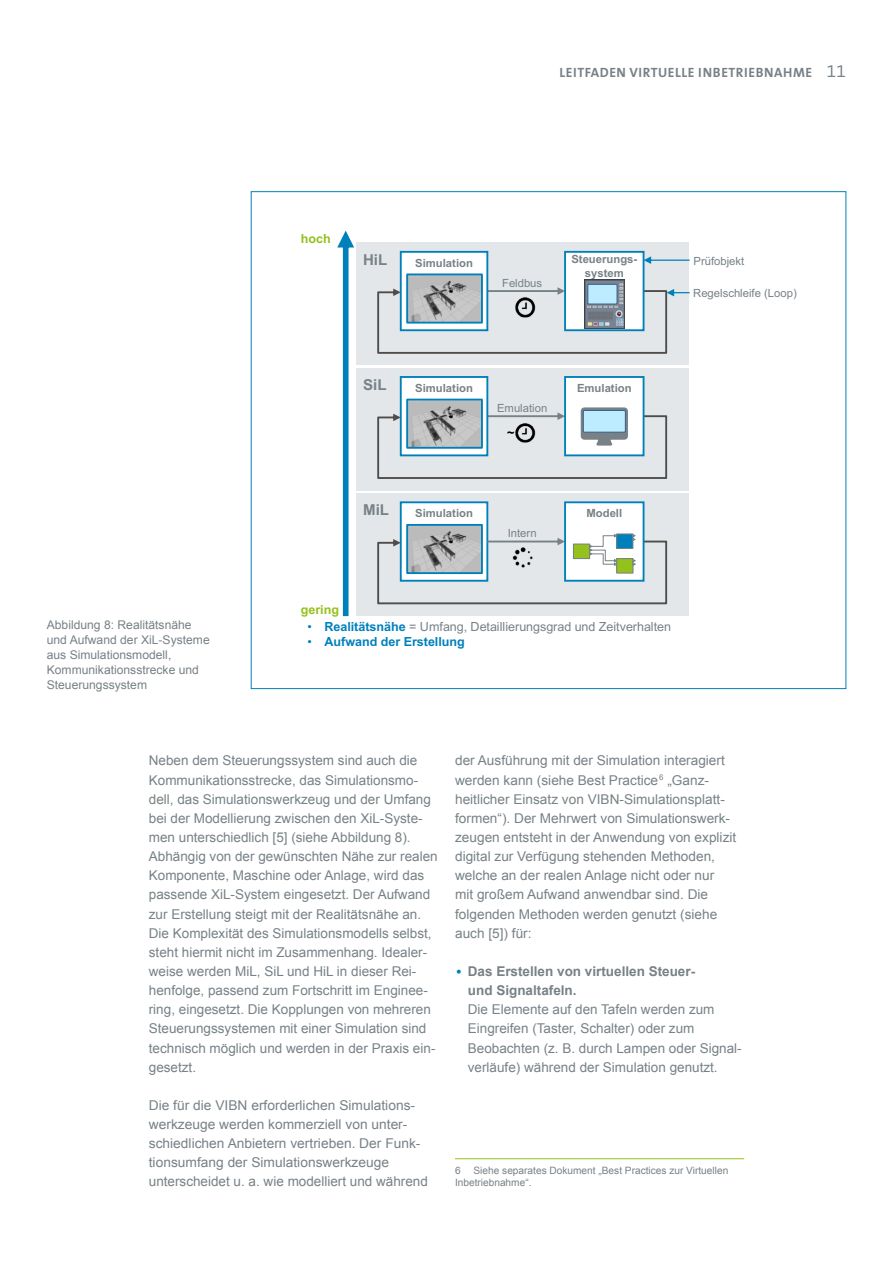
<style>
.page{position:relative;width:893px;height:1263px;background:#fff}
.page>*{position:absolute;margin:0;border:0;box-sizing:border-box;transform-origin:0 0}
.t1{font:700 15px "Arial";color:#778186}
.BodytextDT{font:13.5px/19.2px "Arial";color:#778186}
.t2{font:700 13.5px "The Sans B Plus W7";letter-spacing:.04em;color:#778186}
.t3{font:12.6px "Arial";letter-spacing:-.005em;color:#778186}
.t4{font:700 12.6px "Arial";color:#0080bb}
.t5{font:700 12.6px "Arial";color:#94c11c}
.t6{font:700 12.6px "Arial";color:#000}
.Bildunterschrift{font:12px/15px "Arial";color:#778186}
.t7{font:700 11.25px/13.8px "Arial";color:#778186;text-align:center}
.t8{font:11.25px "Arial";color:#778186}
.Fussnote{font:10.2px/12px "Arial";color:#778186}
.s1{font-family:"The Sans B Plus W4";font-weight:300;font-size:18px}
.s2{color:#0080bb}
.s3{font-weight:700;color:#0080bb}
.s4{font-weight:400}
.s5{font-family:"The Sans B Plus W4";font-weight:300;font-size:18px;color:#0080bb}
.s6{font-weight:700}
</style>
<div class="page">
<div style="left:356px;top:242px;width:332px;height:123px;background:#e3e7e9"></div>
<div style="left:356px;top:368px;width:332px;height:123px;background:#e3e7e9"></div>
<div style="left:356px;top:493px;width:332px;height:123px;background:#e3e7e9"></div>
<svg style="left:337px;top:231px;width:17px;height:385px"></svg>
<div style="left:401px;top:502px;width:86px;height:79px;background:#fff"></div>
<div style="left:400px;top:501px;width:88px;height:81px;border:2px solid #0080bb"></div>
<div style="left:565px;top:502px;width:79px;height:79px;background:#fff"></div>
<div style="left:564px;top:501px;width:80px;height:81px;border:2px solid #0080bb"></div>
<div style="left:565px;top:377px;width:79px;height:78px;background:#fff"></div>
<div style="left:564px;top:376px;width:80px;height:80px;border:2px solid #0080bb"></div>
<div style="left:401px;top:377px;width:86px;height:78px;background:#fff"></div>
<div style="left:400px;top:376px;width:88px;height:80px;border:2px solid #0080bb"></div>
<img style="left:409px;top:402px;width:71px;height:5px">
<div style="left:406px;top:399px;width:77px;height:50px;border:2px solid #0080bb"></div>
<div style="left:565px;top:252px;width:79px;height:78px;background:#fff"></div>
<div style="left:564px;top:251px;width:80px;height:80px;border:2px solid #0080bb"></div>
<div style="left:401px;top:252px;width:86px;height:78px;background:#fff"></div>
<div style="left:400px;top:251px;width:88px;height:80px;border:2px solid #0080bb"></div>
<img style="left:409px;top:276px;width:71px;height:11px">
<div style="left:406px;top:273px;width:77px;height:51px;border:2px solid #0080bb"></div>
<img style="left:584px;top:280px;width:40px;height:7px">
<div style="left:588px;top:284px;width:29px;height:20px;background:#bdebff"></div>
<div style="left:587px;top:284px;width:30px;height:20px;border:1px solid #385d8a"></div>
<svg style="left:644px;top:256px;width:46px;height:8px"></svg>
<svg style="left:377px;top:287px;width:313px;height:67px"></svg>
<img style="left:409px;top:527px;width:71px;height:7px">
<div style="left:406px;top:524px;width:77px;height:50px;border:2px solid #0080bb"></div>
<svg style="left:377px;top:407px;width:290px;height:72px"></svg>
<div style="left:583px;top:410px;width:42px;height:22px;background:#bdebff"></div>
<div style="left:583px;top:410px;width:43px;height:23px;border:1px solid #385d8a"></div>
<svg style="left:377px;top:534px;width:290px;height:70px"></svg>
<hr style="left:455px;top:1158px;width:289px;height:1px;background:#94c11c">
<p class="Bildunterschrift" style="left:47px;top:617px;width:165px">Abbildung 8: Realitätsnähe und Aufwand der XiL-Systeme aus Simulationsmodell,<br>Kommunikationsstrecke und<br>Steuerungssystem</p>
<p class="t2" style="left:560px;top:63px;width:288px">LEITFADEN VIRTUELLE INBETRIEBNAHME <span class="s1">11</span></p>
<p class="t5" style="left:301px;top:230px;width:31px">hoch</p>
<p class="t1" style="left:363px;top:249px;width:26px">HiL</p>
<p class="t7" style="left:415px;top:256px;width:59px">Simulation</p>
<p class="t8" style="left:502px;top:275px;width:42px">Feldbus</p>
<p class="t7" style="left:571px;top:252px;width:67px">Steuerungs&shy;system</p>
<p class="t1" style="left:363px;top:374px;width:25px">SiL</p>
<p class="t7" style="left:415px;top:381px;width:59px">Simulation</p>
<p class="t7" style="left:577px;top:381px;width:56px">Emulation</p>
<p class="t8" style="left:497px;top:400px;width:52px">Emulation</p>
<p class="t6" style="left:507px;top:424px;width:9px">~</p>
<p class="t1" style="left:363px;top:499px;width:27px">MiL</p>
<p class="t5" style="left:301px;top:600px;width:40px">gering</p>
<p class="t7" style="left:415px;top:506px;width:59px">Simulation</p>
<p class="t7" style="left:586px;top:506px;width:37px">Modell</p>
<p class="t8" style="left:508px;top:526px;width:30px">Intern</p>
<p class="t8" style="left:693px;top:253px;width:52px">Prüfobjekt</p>
<p class="t8" style="left:693px;top:285px;width:105px">Regelschleife (Loop)</p>
<p class="t3" style="left:307px;top:618px;width:365px"><span class="s2">•</span> <span class="s3">Realitätsnähe</span> = Umfang, Detaillierungsgrad und Zeitverhalten</p>
<p class="t4" style="left:307px;top:633px;width:159px"><span class="s4">•</span> Aufwand der Erstellung</p>
<p class="BodytextDT" style="left:149px;top:751px;width:290px">Neben dem Steuerungssystem sind auch die Kommunikationsstrecke, das Simulationsmo&shy;dell, das Simulationswerkzeug und der Umfang bei der Modellierung zwischen den XiL-Syste&shy;men unterschiedlich [5] (siehe Abbildung 8).<br>Abhängig von der gewünschten Nähe zur realen Komponente, Maschine oder Anlage, wird das passende XiL-System eingesetzt. Der Aufwand zur Erstellung steigt mit der Realitätsnähe an.<br>Die Komplexität des Simulationsmodells selbst, steht hiermit nicht im Zusammenhang. Idealer&shy;weise werden MiL, SiL und HiL in dieser Rei&shy;henfolge, passend zum Fortschritt im Enginee&shy;ring, eingesetzt. Die Kopplungen von mehreren Steuerungssystemen mit einer Simulation sind technisch möglich und werden in der Praxis ein&shy;gesetzt.</p>
<p class="BodytextDT" style="left:149px;top:1096px;width:281px">Die für die VIBN erforderlichen Simulations&shy;werkzeuge werden kommerziell von unter&shy;schiedlichen Anbietern vertrieben. Der Funk&shy;tionsumfang der Simulationswerkzeuge unterscheidet u. a. wie modelliert und während</p>
<p class="BodytextDT" style="left:455px;top:751px;width:283px">der Ausführung mit der Simulation interagiert werden kann (siehe Best Practice<sup>6</sup> „Ganz&shy;heitlicher Einsatz von VIBN-Simulationsplatt&shy;formen“). Der Mehrwert von Simulationswerk&shy;zeugen entsteht in der Anwendung von explizit digital zur Verfügung stehenden Methoden, welche an der realen Anlage nicht oder nur<br>mit großem Aufwand anwendbar sind. Die folgenden Methoden werden genutzt (siehe auch [5]) für:</p>
<p class="BodytextDT" style="left:468px;top:962px;width:275px;text-indent:-13px"><span class="s5">•</span> <span class="s6">Das Erstellen von virtuellen Steuer-<br>und Signaltafeln.<br></span>Die Elemente auf den Tafeln werden zum Eingreifen (Taster, Schalter) oder zum Beobachten (z. B. durch Lampen oder Signal&shy;verläufe) während der Simulation genutzt.</p>
<p class="Fussnote" style="left:455px;top:1164px;width:275px;text-indent:19px">Siehe separates Dokument „Best Practices zur Virtuellen<br>Inbetriebnahme“.</p>
<p class="Fussnote" style="left:455px;top:1164px;width:7px">6</p>
</div>
